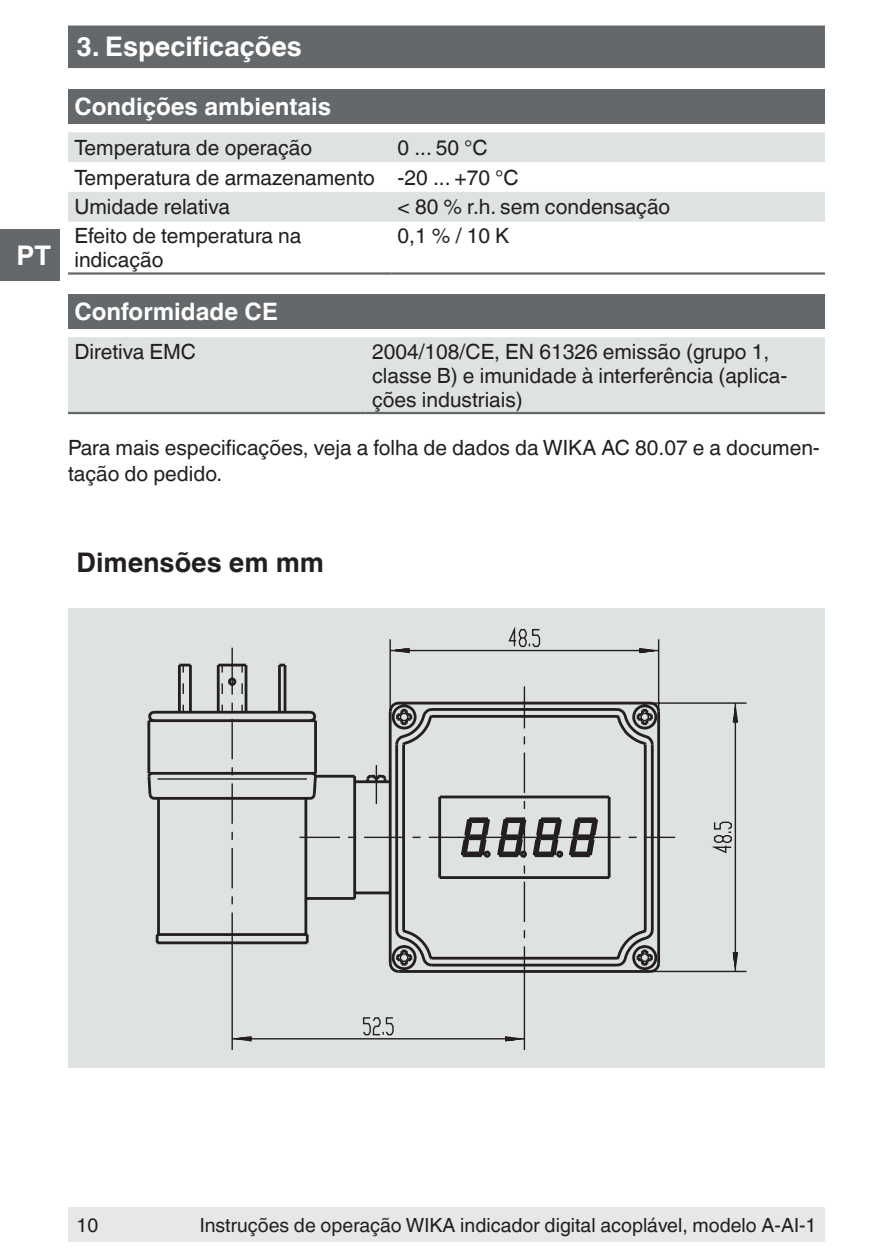
<style>
.page{position:relative;width:893px;height:1259px;background:#fff}
.page>*{position:absolute;margin:0;border:0;box-sizing:border-box;transform-origin:0 0}
.t1{font:700 27px "Helvetica World";color:#fff}
.t2{font:700 27px "Helvetica World";color:#231f20}
.t3{font:700 24px "Helvetica World";color:#fff}
.t4{font:21px/24px "Helvetica World";color:#231f20}
.t5{font:19.5px "Helvetica World";color:#231f20}
</style>
<div class="page">
<div style="left:0;top:230px;width:60px;height:51px;background:#64686b"></div>
<div style="left:68px;top:1208px;width:757px;height:34px;background:#e6e7e9"></div>
<div style="left:68px;top:26px;width:757px;height:42px;background:#64686b"></div>
<div style="left:68px;top:608px;width:757px;height:459px;background:#dfe2e2"></div>
<svg style="left:231px;top:626px;width:516px;height:424px"></svg>
<svg style="left:147px;top:662px;width:515px;height:312px"></svg>
<div style="left:68px;top:89px;width:757px;height:34px;background:#64686b"></div>
<svg style="left:68px;top:132px;width:757px;height:90px;fill:#dfe2e2"></svg>
<hr style="left:68px;top:272px;width:323px;height:3px;background:#64686b">
<hr style="left:391px;top:272px;width:434px;height:3px;background:#64686b">
<div style="left:68px;top:294px;width:757px;height:34px;background:#64686b"></div>
<div style="left:68px;top:337px;width:757px;height:75px;background:#dfe2e2"></div>
<hr style="left:68px;top:412px;width:298px;height:2px;background:#64686b">
<hr style="left:366px;top:412px;width:459px;height:2px;background:#64686b">
<p class="t1" style="left:17px;top:240px;width:36px">PT</p>
<p class="t1" style="left:77px;top:31px;width:227px">3. Especificações</p>
<p class="t3" style="left:74px;top:93px;width:258px">Condições ambientais</p>
<p class="t4" style="left:74px;top:135px;width:239px">Temperatura de operação</p>
<p class="t4" style="left:74px;top:133px;width:446px;line-height:29.7px;text-indent:323px">0 ... 50 °C<br>Temperatura de armazenamento -20 ... +70 °C<br>Umidade relativa</p>
<p class="t4" style="left:398px;top:195px;width:274px">&lt; 80 % r.h. sem condensação</p>
<p class="t4" style="left:74px;top:224px;width:228px">Efeito de temperatura na indicação</p>
<p class="t4" style="left:398px;top:224px;width:113px">0,1 % / 10 K</p>
<p class="t3" style="left:74px;top:297px;width:205px">Conformidade CE</p>
<p class="t4" style="left:74px;top:339px;width:123px">Diretiva EMC</p>
<p class="t4" style="left:372px;top:339px;width:417px">2004/108/CE, EN 61326 emissão (grupo 1, classe B) e imunidade à interferência (aplica&shy;ções industriais)</p>
<p class="t4" style="left:68px;top:435px;width:753px;line-height:25.5px">Para mais especificações, veja a folha de dados da WIKA AC 80.07 e a documen&shy;tação do pedido.</p>
<p class="t2" style="left:77px;top:547px;width:249px">Dimensões em mm</p>
<p class="t5" style="left:77px;top:1213px;width:23px">10</p>
<p class="t5" style="left:200px;top:1213px;width:618px">Instruções de operação WIKA indicador digital acoplável, modelo A-AI-1</p>
</div>
